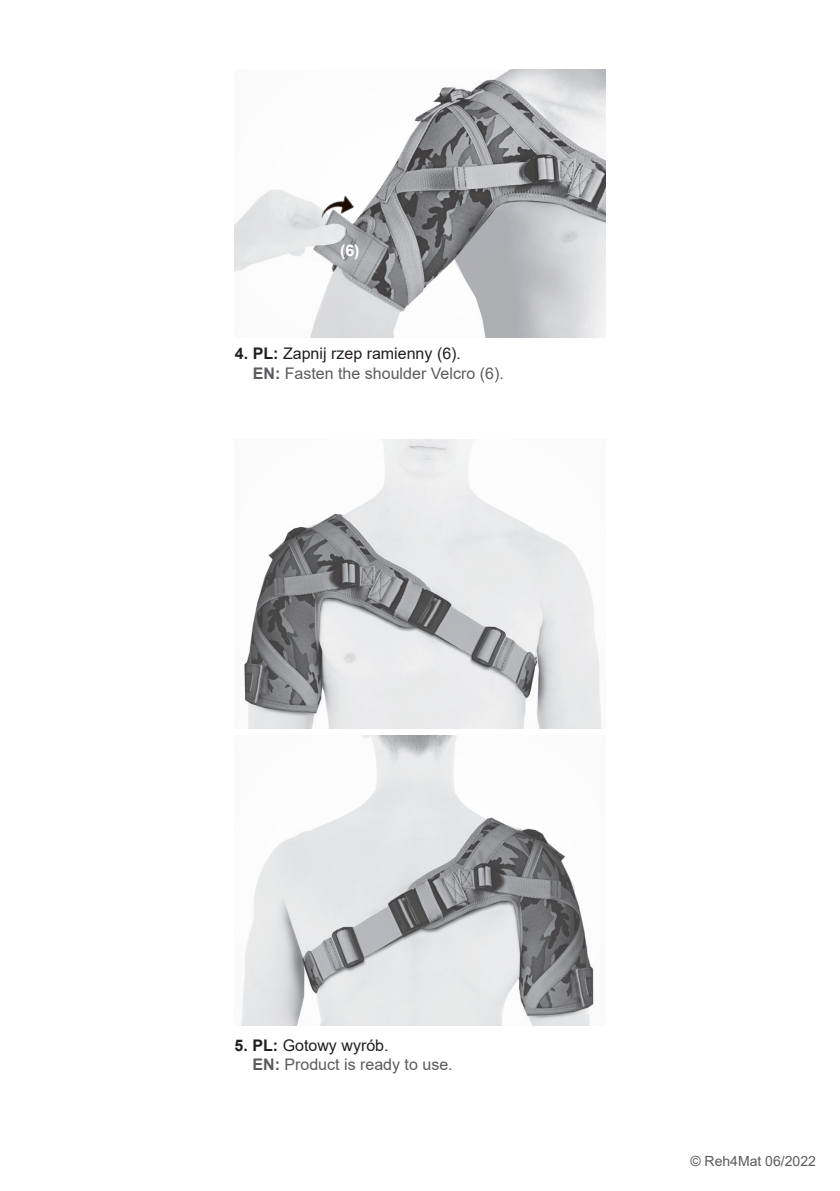
<style>
.page{position:relative;width:840px;height:1191px;background:#fff}
.page>*{position:absolute;margin:0;border:0;box-sizing:border-box;transform-origin:0 0}
.t1{font:16px "Arial";color:#5c5c5f}
.t2{font:16px "Arial";color:#231f20}
.t3{font:700 16px "Arial";color:#fff}
.t4{font:14px "Arial";color:#5c5c5f}
.s1{font-weight:700}
</style>
<div class="page">
<div style="left:234px;top:437px;width:373px;height:293px;background:#231f20;opacity:.03"></div>
<div style="left:234px;top:734px;width:373px;height:291px;background:#231f20;opacity:.03"></div>
<div style="left:234px;top:67px;width:373px;height:271px;background:#231f20;opacity:.03"></div>
<img style="left:315px;top:187px;width:43px;height:40px">
<p class="t3" style="left:340px;top:239px;width:21px">(6)</p>
<p class="t2" style="left:235px;top:343px;width:227px"><span class="s1">4. PL:</span> Zapnij rzep ramienny (6).</p>
<p class="t1" style="left:252px;top:362px;width:252px"><span class="s1">EN:</span> Fasten the shoulder Velcro (6).</p>
<p class="t2" style="left:234px;top:1034px;width:155px"><span class="s1">5. PL:</span> Gotowy wyrób.</p>
<p class="t1" style="left:252px;top:1053px;width:202px"><span class="s1">EN:</span> Product is ready to use.</p>
<p class="t4" style="left:690px;top:1151px;width:127px">© Reh4Mat 06/2022</p>
</div>
